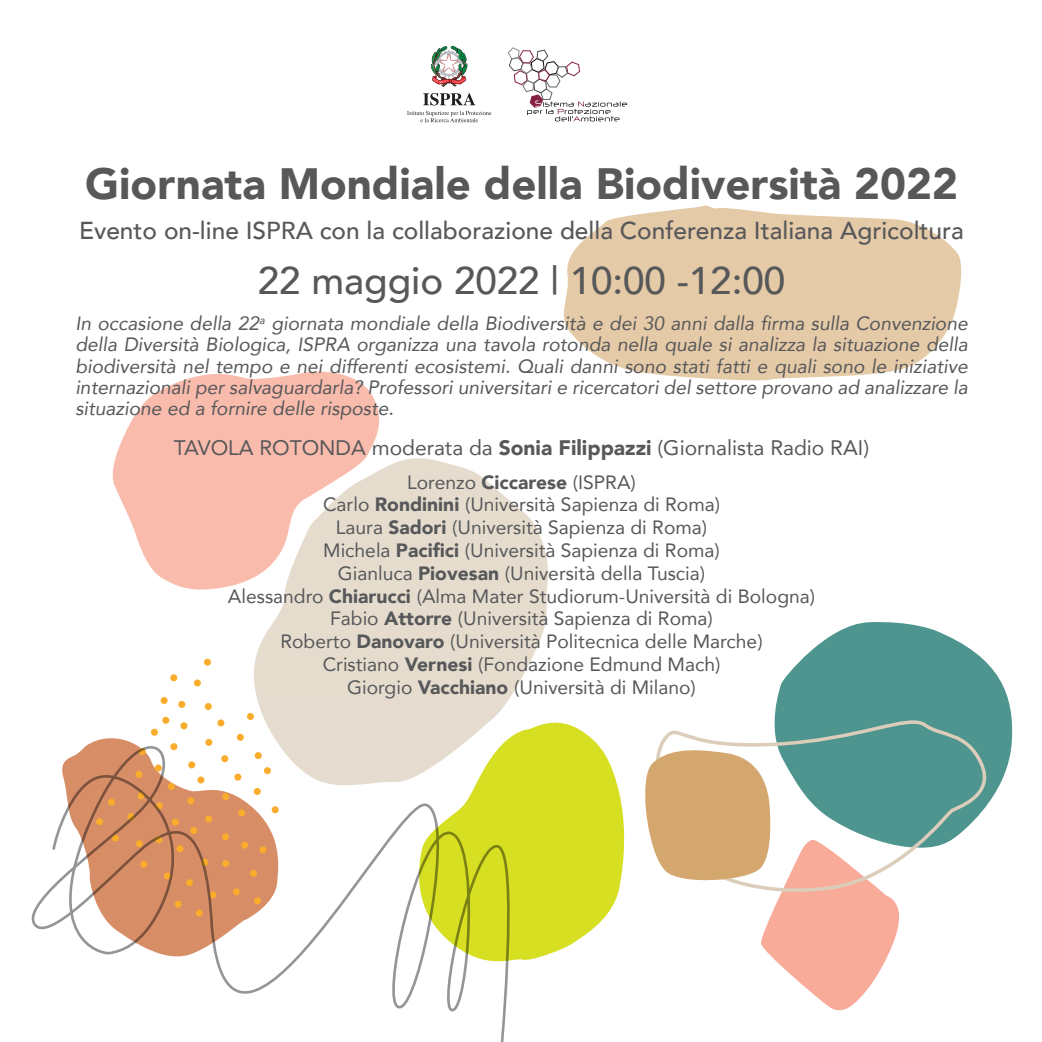
<style>
.page{position:relative;width:1042px;height:1042px;background:#fff}
.page>*{position:absolute;margin:0;border:0;box-sizing:border-box;transform-origin:0 0}
.t1{font:900 43.75px "Avenir";color:#57585a}
.t2{font:500 38.5px "Avenir";color:#57585a}
.t3{font:500 24.5px "Avenir";color:#57585a}
.t4{font:21px "Avenir";color:#57585a}
.t5{font:italic 19.25px/21px "Avenir";color:#57585a;text-align:justify}
.t6{font:19.25px/22.8px "Avenir";color:#57585a;text-align:center}
.s1{font-weight:900}
</style>
<div class="page">
<svg style="left:86px;top:738px;width:158px;height:8px"></svg>
<svg style="left:510px;top:722px;width:115px;height:239px;fill:#d6df21"></svg>
<svg style="left:113px;top:371px;width:266px;height:218px;fill:#f9bbac"></svg>
<svg style="left:775px;top:622px;width:237px;height:162px;fill:#4e948f"></svg>
<svg style="left:254px;top:458px;width:294px;height:327px;background:#eadece"></svg>
<svg style="left:564px;top:205px;width:397px;height:175px;fill:#e5caa8"></svg>
<div style="left:178px;top:701px;width:7px;height:7px;background:#faac2c;border-radius:50%"></div>
<div style="left:194px;top:679px;width:7px;height:7px;background:#faac2c;border-radius:50%"></div>
<div style="left:204px;top:659px;width:7px;height:7px;background:#faac2c;border-radius:50%"></div>
<div style="left:205px;top:703px;width:7px;height:7px;background:#faac2c;border-radius:50%"></div>
<div style="left:237px;top:734px;width:7px;height:7px;background:#faac2c;border-radius:50%"></div>
<div style="left:247px;top:713px;width:7px;height:7px;background:#faac2c;border-radius:50%"></div>
<div style="left:205px;top:739px;width:7px;height:7px;background:#faac2c;border-radius:50%"></div>
<div style="left:217px;top:719px;width:7px;height:7px;background:#faac2c;border-radius:50%"></div>
<div style="left:170px;top:743px;width:7px;height:7px;background:#faac2c;border-radius:50%"></div>
<div style="left:180px;top:722px;width:7px;height:7px;background:#faac2c;border-radius:50%"></div>
<div style="left:151px;top:729px;width:7px;height:7px;background:#faac2c;border-radius:50%"></div>
<div style="left:162px;top:717px;width:7px;height:7px;background:#faac2c;border-radius:50%"></div>
<div style="left:161px;top:697px;width:7px;height:7px;background:#faac2c;border-radius:50%"></div>
<div style="left:170px;top:674px;width:7px;height:7px;background:#faac2c;border-radius:50%"></div>
<svg style="left:659px;top:713px;width:341px;height:141px"></svg>
<svg style="left:32px;top:746px;width:478px;height:296px"></svg>
<svg style="left:645px;top:746px;width:264px;height:265px"></svg>
<svg style="left:431px;top:46px;width:36px;height:41px"></svg>
<svg style="left:423px;top:93px;width:52px;height:12px"></svg>
<svg style="left:407px;top:111px;width:84px;height:11px"></svg>
<svg style="left:507px;top:47px;width:120px;height:74px"></svg>
<h1 class="t1" style="left:85px;top:146px;width:874px">Giornata Mondiale della Biodiversità 2022</h1>
<p class="t3" style="left:79px;top:209px;width:886px">Evento on-line ISPRA con la collaborazione della Conferenza Italiana Agricoltura</p>
<h2 class="t2" style="left:258px;top:247px;width:529px">22 maggio 2022 | 10:00 -12:00</h2>
<p class="t5" style="left:75px;top:313px;width:894px">In occasione della 22<sup>a</sup> giornata mondiale della Biodiversità e dei 30 anni dalla firma sulla Convenzione della Diversità Biologica, ISPRA organizza una tavola rotonda nella quale si analizza la situazione della biodiversità nel tempo e nei differenti ecosistemi. Quali danni sono stati fatti e quali sono le iniziative internazionali per salvaguardarla? Professori universitari e ricercatori del settore provano ad analizzare la situazione ed a fornire delle risposte.</p>
<p class="t4" style="left:174px;top:431px;width:697px">TAVOLA ROTONDA moderata da <span class="s1">Sonia Filippazzi</span> (Giornalista Radio RAI)</p>
<p class="t6" style="left:228px;top:470px;width:589px">Lorenzo <span class="s1">Ciccarese</span> (ISPRA)<br>Carlo <span class="s1">Rondinini</span> (Università Sapienza di Roma)<br>Laura <span class="s1">Sadori</span> (Università Sapienza di Roma)<br>Michela <span class="s1">Pacifici</span> (Università Sapienza di Roma)<br>Gianluca <span class="s1">Piovesan</span> (Università della Tuscia)<br>Alessandro <span class="s1">Chiarucci</span> (Alma Mater Studiorum-Università di Bologna)<br>Fabio <span class="s1">Attorre</span> (Università Sapienza di Roma)<br>Roberto <span class="s1">Danovaro</span> (Università Politecnica delle Marche)<br>Cristiano <span class="s1">Vernesi</span> (Fondazione Edmund Mach)<br>Giorgio <span class="s1">Vacchiano</span> (Università di Milano)</p>
</div>
